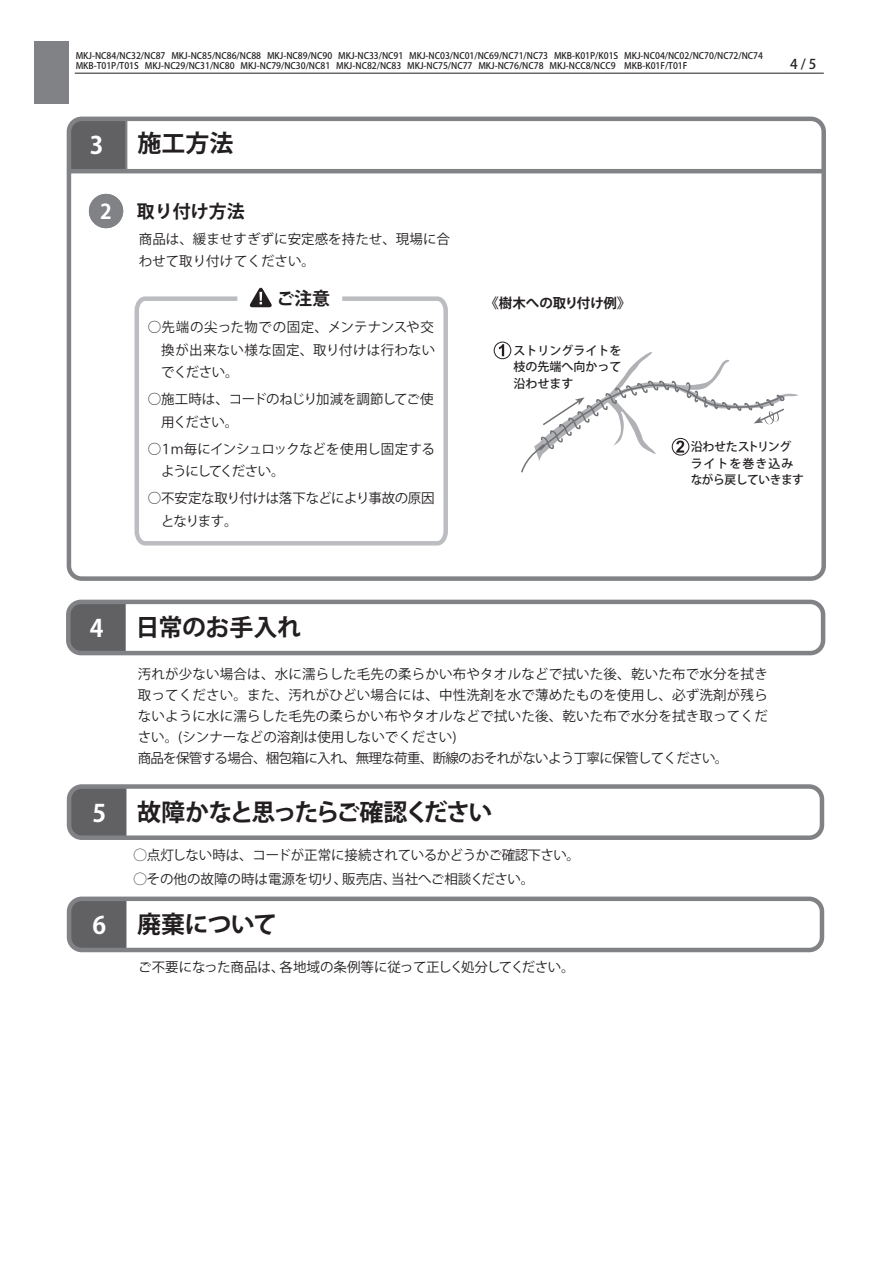
<style>
.page{position:relative;width:893px;height:1263px;background:#fff}
.page>*{position:absolute;margin:0;border:0;box-sizing:border-box;transform-origin:0 0}
.t1{font:700 24px "Koz Go Pro";letter-spacing:-.02em;color:#231f20}
.t2{font:700 24px "Koz Go Pro";letter-spacing:-.09em;color:#231f20}
.t3{font:700 24px "Koz Go Pro";color:#fff}
.t4{font:700 18px "Koz Go Pro";color:#231f20}
.t5{font:13.5px/21px "Koz Go Pro";color:#231f20}
.t6{font:13.5px/22.5px "Koz Go Pro";letter-spacing:-.055em;color:#231f20}
.t7{font:13.5px/22.5px "Koz Go Pro";letter-spacing:-.045em;color:#231f20}
.t8{font:13.5px/22.5px "Koz Go Pro";letter-spacing:-.035em;color:#231f20}
.t9{font:700 13.5px "Koz Go Pro";color:#231f20}
.t10{font:500 13.5px "Koz Go Pr 6 N";color:#231f20}
.t11{font:500 12px/16.5px "Koz Go Pro";letter-spacing:-.03em;color:#231f20}
.t12{font:500 12px/16.5px "Koz Go Pro";color:#231f20;text-align:justify}
.t13{font:500 9px/10.5px "Koz Go Pro";color:#231f20}
.s1{color:#fff}
.s2{font-size:20.25px;color:#fff}
</style>
<div class="page">
<div style="left:72px;top:789px;width:54px;height:46px;background:#616164"></div>
<div style="left:67px;top:784px;width:757px;height:56px;border:4px solid #808285;border-radius:13px"></div>
<div style="left:72px;top:901px;width:54px;height:46px;background:#616164"></div>
<div style="left:67px;top:896px;width:757px;height:56px;border:4px solid #808285;border-radius:13px"></div>
<div style="left:34px;top:42px;width:34px;height:62px;background:#808285"></div>
<hr style="left:75px;top:73px;width:749px;height:1px;background:#231f20">
<svg style="left:494px;top:342px;width:17px;height:17px"></svg>
<div style="left:494px;top:342px;width:17px;height:17px;border:1px solid #231f20;border-radius:50%"></div>
<svg style="left:499px;top:344px;width:5px;height:12px"></svg>
<svg style="left:521px;top:352px;width:277px;height:121px"></svg>
<div style="left:72px;top:122px;width:56px;height:47px;background:#616164"></div>
<div style="left:67px;top:117px;width:759px;height:464px;border:4px solid #808285;border-radius:13px"></div>
<hr style="left:69px;top:169px;width:755px;height:4px;background:#808285">
<div style="left:71px;top:605px;width:55px;height:45px;background:#616164"></div>
<div style="left:66px;top:600px;width:759px;height:55px;border:4px solid #808285;border-radius:13px"></div>
<div style="left:90px;top:195px;width:32px;height:32px;background:#808285;border-radius:50%"></div>
<div style="left:89px;top:194px;width:34px;height:34px;border:2px solid #808285;border-radius:50%"></div>
<svg style="left:256px;top:287px;width:10px;height:7px"></svg>
<svg style="left:134px;top:294px;width:314px;height:252px"></svg>
<p class="t13" style="left:76px;top:51px;width:689px">MKJ-NC84/NC32/NC87 MKJ-NC85/NC86/NC88 MKJ-NC89/NC90 MKJ-NC33/NC91 MKJ-NC03/NC01/NC69/NC71/NC73 MKB-K01P/K01S MKJ-NC04/NC02/NC70/NC72/NC74<br>MKB-T01P/T01S MKJ-NC29/NC31/NC80 MKJ-NC79/NC30/NC81 MKJ-NC82/NC83 MKJ-NC75/NC77 MKJ-NC76/NC78 MKJ-NCC8/NCC9　MKB-K01F/T01F</p>
<h1 class="t1" style="left:90px;top:127px;width:145px"><span class="s1">3　</span>施工方法</h1>
<p class="t10" style="left:790px;top:57px;width:28px">4 / 5</p>
<h2 class="t4" style="left:100px;top:199px;width:146px"><span class="s2">12</span> 取り付け方法</h2>
<p class="t5" style="left:139px;top:228px;width:313px;line-height:22.5px">商品は、緩ませすぎずに安定感を持たせ、現場に合わせて取り付けてください。</p>
<h2 class="t4" style="left:277px;top:287px;width:55px">ご注意</h2>
<p class="t5" style="left:161px;top:316px;width:276px;line-height:22.5px;text-align:justify;text-indent:-14px">○先端の尖った物での固定、メンテナンスや交換が出来ない様な固定、取り付けは行わないでください。</p>
<p class="t7" style="left:161px;top:388px;width:274px;text-indent:-14px">○施工時は、コードのねじり加減を調節してご使用ください。</p>
<p class="t6" style="left:161px;top:438px;width:275px;text-indent:-14px">○１ｍ毎にインシュロックなどを使用し固定するようにしてください。</p>
<p class="t8" style="left:161px;top:487px;width:275px;text-indent:-14px">○不安定な取り付けは落下などにより事故の原因となります。</p>
<h1 class="t3" style="left:90px;top:613px;width:15px">4</h1>
<h1 class="t1" style="left:135px;top:612px;width:167px">日常のお手入れ</h1>
<p class="t9" style="left:486px;top:294px;width:146px">《樹木への取り付け例》</p>
<p class="t12" style="left:514px;top:343px;width:109px">ストリングライトを枝の先端へ向かって沿わせます</p>
<p class="t11" style="left:691px;top:439px;width:115px">沿わせたストリングライトを巻き込みながら戻していきます</p>
<p class="t5" style="left:138px;top:664px;width:632px">汚れが少ない場合は、水に濡らした毛先の柔らかい布やタオルなどで拭いた後、乾いた布で水分を拭き取ってください。また、汚れがひどい場合には、中性洗剤を水で薄めたものを使用し、必ず洗剤が残らないように水に濡らした毛先の柔らかい布やタオルなどで拭いた後、乾いた布で水分を拭き取ってください。(シンナーなどの溶剤は使用しないでください)<br>商品を保管する場合、梱包箱に入れ、無理な荷重、断線のおそれがないよう丁寧に保管してください。</p>
<h1 class="t3" style="left:92px;top:798px;width:15px">5</h1>
<h1 class="t2" style="left:137px;top:797px;width:357px">故障かなと思ったらご確認ください</h1>
<p class="t5" style="left:133px;top:844px;width:448px;line-height:24px">◯点灯しない時は、コードが正常に接続されているかどうかご確認下さい。◯その他の故障の時は電源を切り、販売店、当社へご相談ください。</p>
<h1 class="t3" style="left:92px;top:910px;width:15px">6</h1>
<h1 class="t1" style="left:137px;top:909px;width:142px">廃棄について</h1>
<p class="t5" style="left:138px;top:957px;width:438px">ご不要になった商品は、各地域の条例等に従って正しく処分してください。</p>
</div>
